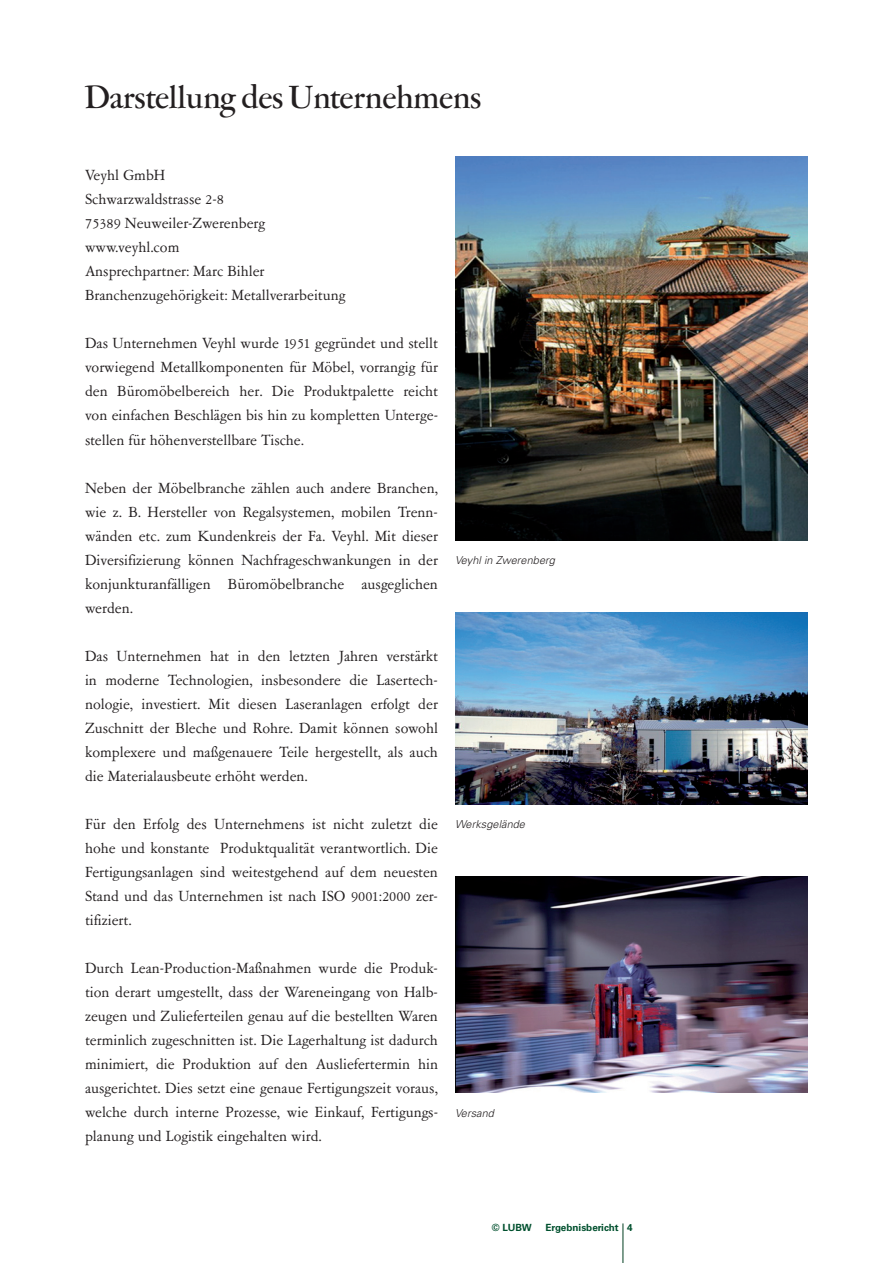
<style>
.page{position:relative;width:893px;height:1263px;background:#fff}
.page>*{position:absolute;margin:0;border:0;box-sizing:border-box;transform-origin:0 0}
.t1{font:500 36px "Garamont Amst SH";color:#231f20}
.t2{font:16.5px/24px "Garamont Amst SB Rom";color:#231f20;text-align:justify}
.t3{font:italic 300 10.95px "Univers LT";letter-spacing:.005em;color:#231f20}
.t4{font:700 9.9px "Univers LT";color:#00502e}
</style>
<div class="page">
<img style="left:455px;top:613px;width:353px;height:191px">
<img style="left:455px;top:156px;width:353px;height:384px">
<img style="left:455px;top:876px;width:353px;height:216px">
<hr style="left:623px;top:1223px;width:1px;height:40px;background:#003e20">
<h1 class="t1" style="left:85px;top:80px;width:398px">Darstellung des Unternehmens</h1>
<p class="t2" style="left:85px;top:164px;width:262px;text-align:left">Veyhl GmbH<br>Schwarzwaldstrasse 2-8<br>75389 Neuweiler-Zwerenberg www.veyhl.com<br>Ansprechpartner: Marc Bihler<br>Branchenzugehörigkeit: Metallverarbeitung</p>
<p class="t2" style="left:85px;top:332px;width:354px">Das Unternehmen Veyhl wurde 1951 gegründet und stellt vorwiegend Metallkomponenten für Möbel, vorrangig für den Büromöbelbereich her. Die Produktpalette reicht von einfachen Beschlägen bis hin zu kompletten Unterge&shy;stellen für höhenverstellbare Tische.</p>
<p class="t2" style="left:85px;top:476px;width:354px">Neben der Möbelbranche zählen auch andere Branchen, wie z. B. Hersteller von Regalsystemen, mobilen Trenn&shy;wänden etc. zum Kundenkreis der Fa. Veyhl. Mit dieser Diversifizierung können Nachfrageschwankungen in der konjunkturanfälligen Büromöbelbranche ausgeglichen werden.</p>
<p class="t2" style="left:85px;top:644px;width:354px">Das Unternehmen hat in den letzten Jahren verstärkt in moderne Technologien, insbesondere die Lasertech&shy;nologie, investiert. Mit diesen Laseranlagen erfolgt der Zuschnitt der Bleche und Rohre. Damit können sowohl komplexere und maßgenauere Teile hergestellt, als auch die Materialausbeute erhöht werden.</p>
<p class="t2" style="left:85px;top:812px;width:354px">Für den Erfolg des Unternehmens ist nicht zuletzt die hohe und konstante Produktqualität verantwortlich. Die Fertigungsanlagen sind weitestgehend auf dem neuesten Stand und das Unternehmen ist nach ISO 9001:2000 zer&shy;tifiziert.</p>
<p class="t2" style="left:85px;top:956px;width:354px">Durch Lean-Production-Maßnahmen wurde die Produk&shy;tion derart umgestellt, dass der Wareneingang von Halb&shy;zeugen und Zulieferteilen genau auf die bestellten Waren terminlich zugeschnitten ist. Die Lagerhaltung ist dadurch minimiert, die Produktion auf den Ausliefertermin hin ausgerichtet. Dies setzt eine genaue Fertigungszeit voraus, welche durch interne Prozesse, wie Einkauf, Fertigungs&shy;planung und Logistik eingehalten wird.</p>
<p class="t3" style="left:455px;top:554px;width:101px">Veyhl in Zwerenberg</p>
<p class="t3" style="left:455px;top:818px;width:72px">Werksgelände</p>
<p class="t3" style="left:455px;top:1106px;width:40px">Versand</p>
<p class="t4" style="left:492px;top:1221px;width:41px">© LUBW</p>
<p class="t4" style="left:545px;top:1221px;width:89px">Ergebnisbericht 4</p>
</div>
